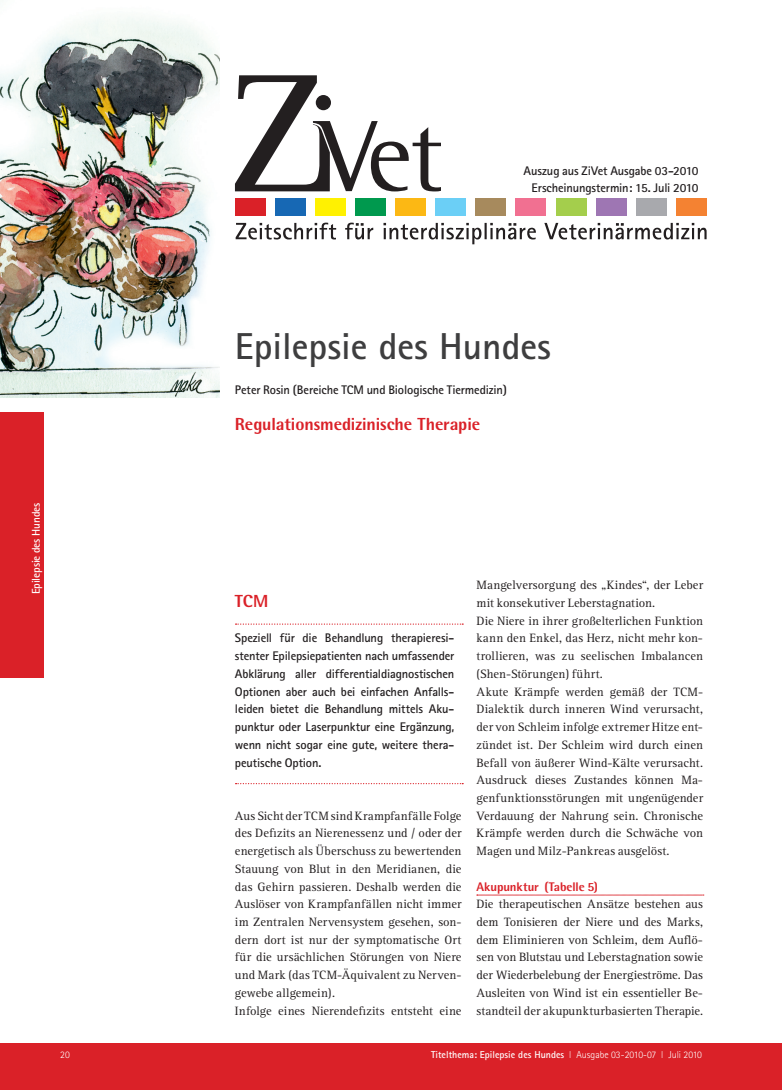
<style>
.page{position:relative;width:782px;height:1090px;background:#fff}
.page>*{position:absolute;margin:0;border:0;box-sizing:border-box;transform-origin:0 0}
.t1{font:700 37.5px "Rotis Sans Serif";color:#3e3e3f}
.t2{font:800 17.5px "Agfa Rotis Semisans";letter-spacing:-.005em;color:#da2128}
.t3{font:12.5px/17.8px "Rotis Serif";letter-spacing:.01em;color:#231f20}
.t4{font:700 12.5px/17.8px "Rotis Sans Serif";letter-spacing:-.01em;color:#231f20;text-align:justify}
.t5{font:800 12.5px "Agfa Rotis Semisans";letter-spacing:-.01em;color:#da2128}
.t6{font:700 11.25px "Rotis Sans Serif";letter-spacing:-.005em;color:#fff}
.t7{font:700 10px "Rotis Sans Serif";color:#fff}
.t8{font:300 10px "Rotis Sans Serif";color:#fff}
.s1{font-weight:300}
</style>
<div class="page">
<div style="left:0;top:412px;width:43px;height:266px;background:#da2128"></div>
<div style="left:0;top:1043px;width:763px;height:47px;background:#da2128"></div>
<div style="left:763px;top:1043px;width:18px;height:47px;background:#da2128"></div>
<svg style="left:235px;top:623px;width:228px;height:2px"></svg>
<svg style="left:235px;top:783px;width:228px;height:1px"></svg>
<svg style="left:476px;top:894px;width:227px;height:1px"></svg>
<svg style="left:235px;top:75px;width:206px;height:116px"></svg>
<div style="left:315px;top:95px;width:16px;height:15px;background:#231f20;border-radius:50%"></div>
<svg style="left:235px;top:223px;width:471px;height:21px"></svg>
<div style="left:515px;top:198px;width:31px;height:17px;background:#f17091"></div>
<div style="left:675px;top:198px;width:31px;height:17px;background:#f48232"></div>
<div style="left:635px;top:198px;width:31px;height:17px;background:#a8a9ad"></div>
<div style="left:595px;top:198px;width:31px;height:17px;background:#9e76b3"></div>
<div style="left:555px;top:198px;width:31px;height:17px;background:#a4ce4c"></div>
<div style="left:475px;top:198px;width:31px;height:17px;background:#a78a5d"></div>
<div style="left:435px;top:198px;width:31px;height:17px;background:#6bcff6"></div>
<div style="left:395px;top:198px;width:31px;height:17px;background:#fcb814"></div>
<div style="left:355px;top:198px;width:31px;height:17px;background:#00994e"></div>
<div style="left:315px;top:198px;width:31px;height:17px;background:#fff101"></div>
<div style="left:275px;top:198px;width:31px;height:17px;background:#1768b4"></div>
<div style="left:235px;top:198px;width:31px;height:17px;background:#da2128"></div>
<img style="left:0;top:17px;width:220px;height:380px">
<p class="t4" style="left:523px;top:162px;width:176px;text-align:right">Auszug aus ZiVet Ausgabe 03-2010<br>Erscheinungstermin: 15. Juli 2010</p>
<h1 class="t1" style="left:235px;top:322px;width:317px">Epilepsie des Hundes</h1>
<p class="t4" style="left:235px;top:381px;width:273px">Peter Rosin (Bereiche TCM und Biologische Tiermedizin)</p>
<h2 class="t2" style="left:235px;top:413px;width:247px">Regulationsmedizinische Therapie</h2>
<p class="t6" style="left:29px;top:594px;width:93px;rotate:-90deg">Epilepsie des Hundes</p>
<h2 class="t2" style="left:235px;top:590px;width:35px">TCM</h2>
<p class="t4" style="left:235px;top:629px;width:221px">Speziell für die Behandlung therapieresi&shy;stenter Epilepsiepatienten nach umfassender Abklärung aller differentialdiagnostischen Optionen aber auch bei einfachen Anfalls&shy;leiden bietet die Behandlung mittels Aku&shy;punktur oder Laserpunktur eine Ergänzung, wenn nicht sogar eine gute, weitere thera&shy;peutische Option.</p>
<p class="t3" style="left:235px;top:807px;width:228px">Aus Sicht der TCM sind Krampfanfälle Folge des Defizits an Nierenessenz und / oder der energetisch als Überschuss zu bewertenden Stauung von Blut in den Meridianen, die das Gehirn passieren. Deshalb werden die Auslöser von Krampfanfällen nicht immer im Zentralen Nervensystem gesehen, son&shy;dern dort ist nur der symptomatische Ort für die ursächlichen Störungen von Niere und Mark (das TCM-Äquivalent zu Nerven&shy;gewebe allgemein).<br>Infolge eines Nierendefizits entsteht eine</p>
<p class="t3" style="left:476px;top:576px;width:228px">Mangelversorgung des „Kindes“, der Leber mit konsekutiver Leberstagnation.<br>Die Niere in ihrer großelterlichen Funktion kann den Enkel, das Herz, nicht mehr kon&shy;trollieren, was zu seelischen Imbalancen (Shen-Störungen) führt.<br>Akute Krämpfe werden gemäß der TCM-Dialektik durch inneren Wind verursacht, der von Schleim infolge extremer Hitze ent&shy;zündet ist. Der Schleim wird durch einen Befall von äußerer Wind-Kälte verursacht.<br>Ausdruck dieses Zustandes können Ma&shy;genfunktionsstörungen mit ungenügender Verdauung der Nahrung sein. Chronische Krämpfe werden durch die Schwäche von Magen und Milz-Pankreas ausgelöst.</p>
<p class="t5" style="left:476px;top:878px;width:123px">Akupunktur (Tabelle 5)</p>
<p class="t3" style="left:476px;top:895px;width:228px;text-align:justify">Die therapeutischen Ansätze bestehen aus dem Tonisieren der Niere und des Marks, dem Eliminieren von Schleim, dem Auflö&shy;sen von Blutstau und Leberstagnation sowie der Wiederbelebung der Energieströme. Das Ausleiten von Wind ist ein essentieller Be&shy;standteil der akupunkturbasierten Therapie.</p>
<p class="t8" style="left:60px;top:1049px;width:11px">20</p>
<p class="t7" style="left:431px;top:1048px;width:272px">Titelthema: Epilepsie des Hundes <span class="s1">l Ausgabe 03-2010-07 l Juli 2010</span></p>
</div>
